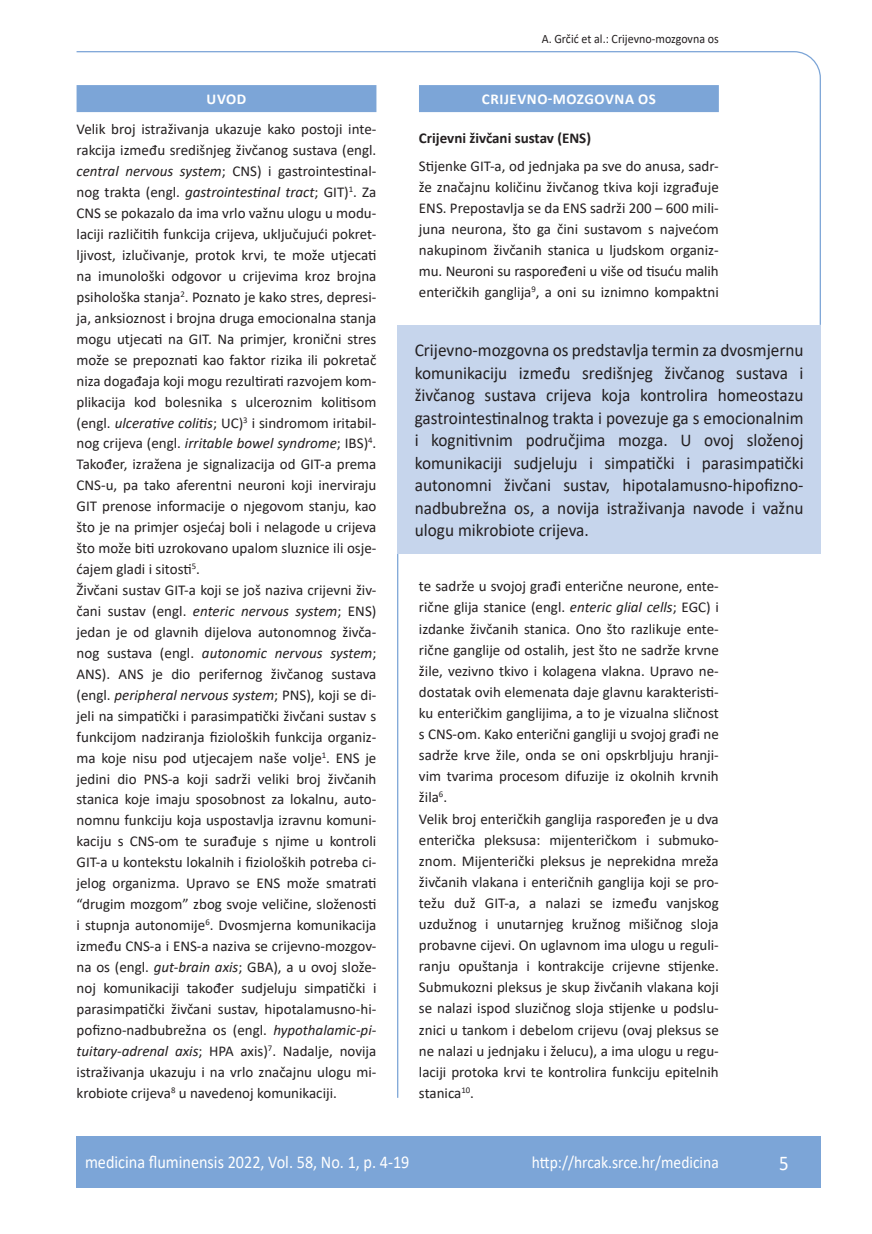
<style>
.page{position:relative;width:872px;height:1234px;background:#fff}
.page>*{position:absolute;margin:0;border:0;box-sizing:border-box;transform-origin:0 0}
.t1{font:21px "Calibri";color:#fff;scale:.9 1}
.anterfile{font:18px/22.5px "Calibri";color:#231f20;text-align:justify;scale:.96 1}
.t2{font:18px "Calibri";color:#fff;scale:.9 1}
.t3{font:17.25px "Calibri";color:#fff;scale:.9 1}
.osnovni_tekst{font:15px/21px "Calibri";color:#231f20;text-align:justify}
.podnaslov{font:700 15px "Calibri";color:#231f20}
.naslov_ruler{font:700 15px "Calibri";letter-spacing:.04em;color:#fff}
.glava{font:12.75px "Calibri";color:#231f20;scale:.94 1}
.s1{font-style:italic}
</style>
<div class="page">
<svg style="left:76px;top:51px;width:745px;height:275px"></svg>
<hr style="left:397px;top:553px;width:1px;height:544px;background:#7ca5d7">
<div style="left:77px;top:1135px;width:744px;height:51px;background:#7ca5d7"></div>
<div style="left:77px;top:85px;width:299px;height:27px;background:#7ca5d7"></div>
<div style="left:419px;top:85px;width:300px;height:27px;background:#7ca5d7"></div>
<div style="left:398px;top:325px;width:422px;height:228px;background:#c6d5ec"></div>
<p class="naslov_ruler" style="left:207px;top:88px;width:41px">UVOD</p>
<p class="osnovni_tekst" style="left:77px;top:118px;width:301px">Velik broj istraživanja ukazuje kako postoji inte&shy;rakcija između središnjeg živčanog sustava (engl. <span class="s1">central nervous system</span>; CNS) i gastrointestinal&shy;nog trakta (engl. <span class="s1">gastrointestinal tract</span>; GIT)<sup>1</sup>. Za CNS se pokazalo da ima vrlo važnu ulogu u modu&shy;laciji različitih funkcija crijeva, uključujući pokret&shy;ljivost, izlučivanje, protok krvi, te može utjecati na imunološki odgovor u crijevima kroz brojna psihološka stanja<sup>2</sup>. Poznato je kako stres, depresi&shy;ja, anksioznost i brojna druga emocionalna stanja mogu utjecati na GIT. Na primjer, kronični stres može se prepoznati kao faktor rizika ili pokretač niza događaja koji mogu rezultirati razvojem kom&shy;plikacija kod bolesnika s ulceroznim kolitisom (engl. <span class="s1">ulcerative colitis</span>; UC)<sup>3</sup> i sindromom iritabil&shy;nog crijeva (engl. <span class="s1">irritable bowel syndrome</span>; IBS)<sup>4</sup>.<br>Također, izražena je signalizacija od GIT-a prema CNS-u, pa tako aferentni neuroni koji inerviraju GIT prenose informacije o njegovom stanju, kao što je na primjer osjećaj boli i nelagode u crijeva što može biti uzrokovano upalom sluznice ili osje&shy;ćajem gladi i sitosti<sup>5</sup>.</p>
<p class="osnovni_tekst" style="left:77px;top:579px;width:301px">Živčani sustav GIT-a koji se još naziva crijevni živ&shy;čani sustav (engl. <span class="s1">enteric nervous system</span>; ENS) jedan je od glavnih dijelova autonomnog živča&shy;nog sustava (engl. <span class="s1">autonomic nervous system</span>; ANS). ANS je dio perifernog živčanog sustava (engl. <span class="s1">peripheral nervous system</span>; PNS), koji se di&shy;jeli na simpatički i parasimpatički živčani sustav s funkcijom nadziranja fizioloških funkcija organiz&shy;ma koje nisu pod utjecajem naše volje<sup>1</sup>. ENS je jedini dio PNS-a koji sadrži veliki broj živčanih stanica koje imaju sposobnost za lokalnu, auto&shy;nomnu funkciju koja uspostavlja izravnu komuni&shy;kaciju s CNS-om te surađuje s njime u kontroli GIT-a u kontekstu lokalnih i fizioloških potreba ci&shy;jelog organizma. Upravo se ENS može smatrati “drugim mozgom” zbog svoje veličine, složenosti i stupnja autonomije<sup>6</sup>. Dvosmjerna komunikacija između CNS-a i ENS-a naziva se crijevno-mozgov&shy;na os (engl. <span class="s1">gut-brain axis</span>; GBA), a u ovoj slože&shy;noj komunikaciji također sudjeluju simpatički i parasimpatički živčani sustav, hipotalamusno-hi&shy;pofizno-nadbubrežna os (engl. <span class="s1">hypothalamic-pi&shy;tuitary-adrenal axis</span>; HPA axis)<sup>7</sup>. Nadalje, novija istraživanja ukazuju i na vrlo značajnu ulogu mi&shy;krobiote crijeva<sup>8</sup> u navedenoj komunikaciji.</p>
<p class="glava" style="left:541px;top:29px;width:190px">A. Grčić et al.: Crijevno-mozgovna os</p>
<p class="naslov_ruler" style="left:482px;top:88px;width:175px">CRIJEVNO-MOZGOVNA OS</p>
<p class="podnaslov" style="left:419px;top:127px;width:173px">Crijevni živčani sustav (ENS)</p>
<p class="osnovni_tekst" style="left:419px;top:155px;width:301px">Stijenke GIT-a, od jednjaka pa sve do anusa, sadr&shy;že značajnu količinu živčanog tkiva koji izgrađuje ENS. Prepostavlja se da ENS sadrži 200 – 600 mili&shy;juna neurona, što ga čini sustavom s najvećom nakupinom živčanih stanica u ljudskom organiz&shy;mu. Neuroni su raspoređeni u više od tisuću malih enteričkih ganglija<sup>9</sup>, a oni su iznimno kompaktni</p>
<p class="anterfile" style="left:415px;top:338px;width:407px">Crijevno-mozgovna os predstavlja termin za dvosmjernu komunikaciju između središnjeg živčanog sustava i živčanog sustava crijeva koja kontrolira homeostazu gastrointestinalnog trakta i povezuje ga s emocionalnim i kognitivnim područjima mozga. U ovoj složenoj komunikaciji sudjeluju i simpatički i parasimpatički autonomni živčani sustav, hipotalamusno-hipofizno&shy;nadbubrežna os, a novija istraživanja navode i važnu ulogu mikrobiote crijeva.</p>
<p class="osnovni_tekst" style="left:419px;top:575px;width:301px">te sadrže u svojoj građi enterične neurone, ente&shy;rične glija stanice (engl. <span class="s1">enteric glial cells</span>; EGC) i izdanke živčanih stanica. Ono što razlikuje ente&shy;rične ganglije od ostalih, jest što ne sadrže krvne žile, vezivno tkivo i kolagena vlakna. Upravo ne&shy;dostatak ovih elemenata daje glavnu karakteristi&shy;ku enteričkim ganglijima, a to je vizualna sličnost s CNS-om. Kako enterični gangliji u svojoj građi ne sadrže krve žile, onda se oni opskrbljuju hranji&shy;vim tvarima procesom difuzije iz okolnih krvnih žila<sup>6</sup>.</p>
<p class="osnovni_tekst" style="left:419px;top:807px;width:301px">Velik broj enteričkih ganglija raspoređen je u dva enterička pleksusa: mijenteričkom i submuko&shy;znom. Mijenterički pleksus je neprekidna mreža živčanih vlakana i enteričnih ganglija koji se pro&shy;težu duž GIT-a, a nalazi se između vanjskog uzdužnog i unutarnjeg kružnog mišičnog sloja probavne cijevi. On uglavnom ima ulogu u reguli&shy;ranju opuštanja i kontrakcije crijevne stijenke.<br>Submukozni pleksus je skup živčanih vlakana koji se nalazi ispod sluzičnog sloja stijenke u podslu&shy;znici u tankom i debelom crijevu (ovaj pleksus se ne nalazi u jednjaku i želucu), a ima ulogu u regu&shy;laciji protoka krvi te kontrolira funkciju epitelnih stanica<sup>10</sup>.</p>
<p class="t2" style="left:85px;top:1149px;width:362px">medicina fluminensis 2022, Vol. 58, No. 1, p. 4-19</p>
<p class="t3" style="left:532px;top:1150px;width:209px">http://hrcak.srce.hr/medicina</p>
<p class="t1" style="left:779px;top:1147px;width:12px">5</p>
</div>
